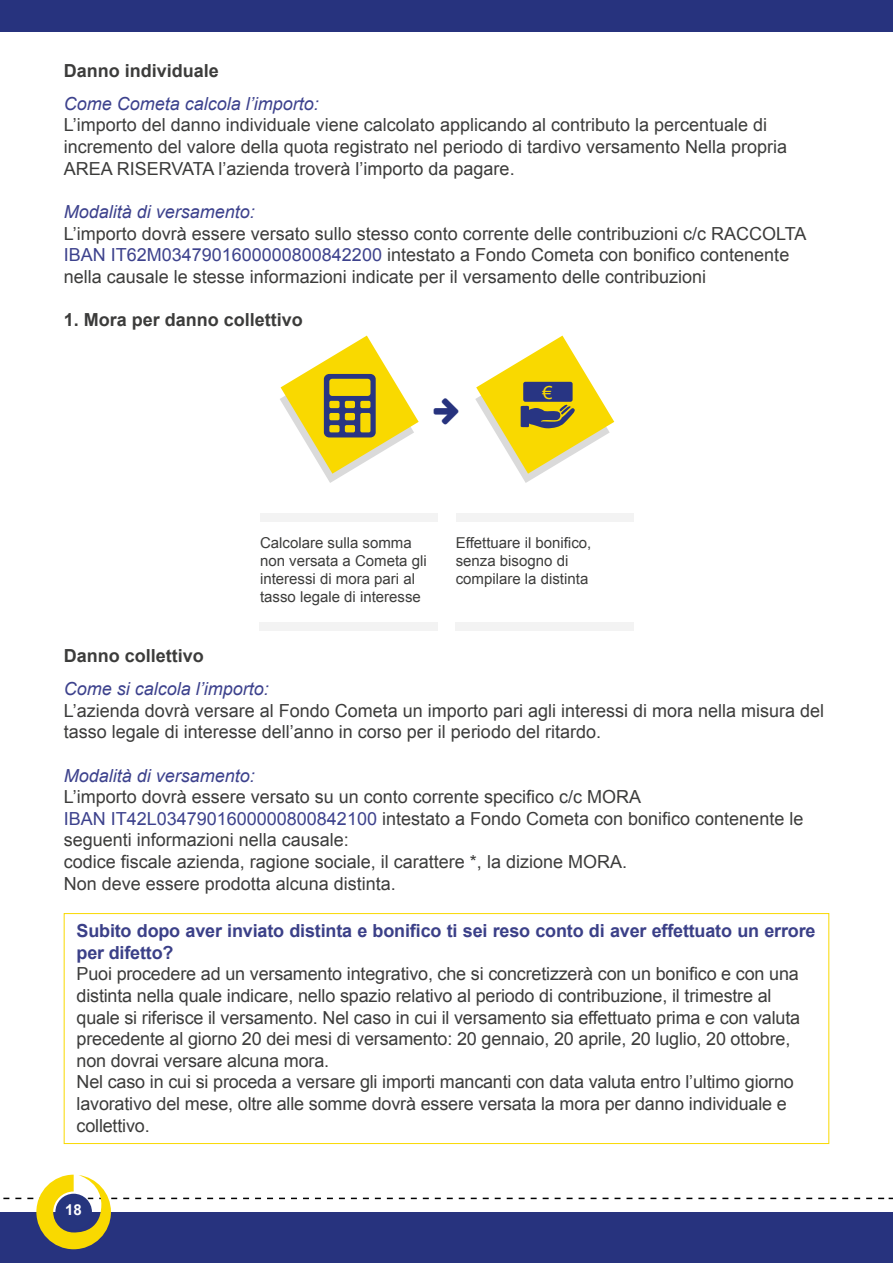
<style>
.page{position:relative;width:893px;height:1263px;background:#fff}
.page>*{position:absolute;margin:0;border:0;box-sizing:border-box;transform-origin:0 0}
.t1{font:700 21px "Arial";color:#fff}
.t2{font:18px/21.6px "Arial";color:#3c3c3b}
.t3{font:italic 18px "Arial";color:#3d428d}
.t4{font:700 18px/21.6px "Arial";letter-spacing:-.01em;color:#3b4088}
.t5{font:700 18px "Arial";color:#3c3c3b}
.t6{font:18px "Arial";color:#f9d900}
.t7{font:15px/18px "Arial";color:#3c3c3b}
.t8{font:700 15px "Arial";color:#fff}
.s1{color:#3d428d}
</style>
<div class="page">
<div style="left:0;top:0;width:893px;height:32px;background:#27337e"></div>
<div style="left:0;top:1212px;width:893px;height:51px;background:#27337e"></div>
<svg style="left:3px;top:1174px;width:890px;height:75px"></svg>
<div style="left:260px;top:513px;width:178px;height:9px;background:#f3f3f3"></div>
<div style="left:456px;top:513px;width:178px;height:9px;background:#f3f3f3"></div>
<div style="left:259px;top:622px;width:179px;height:9px;background:#f3f3f3"></div>
<div style="left:455px;top:622px;width:179px;height:9px;background:#f3f3f3"></div>
<svg style="left:475px;top:336px;width:139px;height:147px"></svg>
<div style="left:523px;top:382px;width:50px;height:20px;background:#283583;border-radius:2px"></div>
<svg style="left:280px;top:336px;width:139px;height:147px"></svg>
<div style="left:64px;top:913px;width:765px;height:231px;border:1px solid #f9d900"></div>
<p class="t5" style="left:64px;top:59px;width:157px">Danno individuale</p>
<p class="t3" style="left:64px;top:92px;width:257px">Come Cometa calcola l’importo:</p>
<p class="t2" style="left:64px;top:115px;width:725px">L’importo del danno individuale viene calcolato applicando al contributo la percentuale di incremento del valore della quota registrato nel periodo di tardivo versamento Nella propria<br>AREA RISERVATA l’azienda troverà l’importo da pagare.</p>
<p class="t3" style="left:64px;top:200px;width:193px">Modalità di versamento:</p>
<p class="t2" style="left:64px;top:223px;width:744px">L’importo dovrà essere versato sullo stesso conto corrente delle contribuzioni c/c RACCOLTA<br><span class="s1">IBAN IT62M0347901600000800842200</span> intestato a Fondo Cometa con bonifico contenente nella causale le stesse informazioni indicate per il versamento delle contribuzioni</p>
<p class="t5" style="left:64px;top:308px;width:241px">1. Mora per danno collettivo</p>
<p class="t6" style="left:542px;top:381px;width:12px">€</p>
<p class="t7" style="left:260px;top:533px;width:168px">Calcolare sulla somma non versata a Cometa gli interessi di mora pari al tasso legale di interesse</p>
<p class="t7" style="left:456px;top:533px;width:137px">Effettuare il bonifico, senza bisogno di compilare la distinta</p>
<p class="t5" style="left:64px;top:644px;width:142px">Danno collettivo</p>
<p class="t3" style="left:64px;top:677px;width:207px">Come si calcola l’importo:</p>
<p class="t2" style="left:64px;top:700px;width:762px">L’azienda dovrà versare al Fondo Cometa un importo pari agli interessi di mora nella misura del tasso legale di interesse dell’anno in corso per il periodo del ritardo.</p>
<p class="t3" style="left:64px;top:763px;width:193px">Modalità di versamento:</p>
<p class="t2" style="left:64px;top:786px;width:741px">L’importo dovrà essere versato su un conto corrente specifico c/c MORA<br><span class="s1">IBAN IT42L0347901600000800842100</span> intestato a Fondo Cometa con bonifico contenente le seguenti informazioni nella causale:<br>codice fiscale azienda, ragione sociale, il carattere *, la dizione MORA.<br>Non deve essere prodotta alcuna distinta.</p>
<p class="t4" style="left:77px;top:921px;width:740px">Subito dopo aver inviato distinta e bonifico ti sei reso conto di aver effettuato un errore per difetto?</p>
<p class="t2" style="left:77px;top:963px;width:725px">Puoi procedere ad un versamento integrativo, che si concretizzerà con un bonifico e con una distinta nella quale indicare, nello spazio relativo al periodo di contribuzione, il trimestre al quale si riferisce il versamento. Nel caso in cui il versamento sia effettuato prima e con valuta precedente al giorno 20 dei mesi di versamento: 20 gennaio, 20 aprile, 20 luglio, 20 ottobre, non dovrai versare alcuna mora.<br>Nel caso in cui si proceda a versare gli importi mancanti con data valuta entro l’ultimo giorno lavorativo del mese, oltre alle somme dovrà essere versata la mora per danno individuale e collettivo.</p>
<p class="t1" style="left:66px;top:1188px;width:25px">18</p>
<p class="t8" style="left:65px;top:1200px;width:18px">18</p>
</div>
